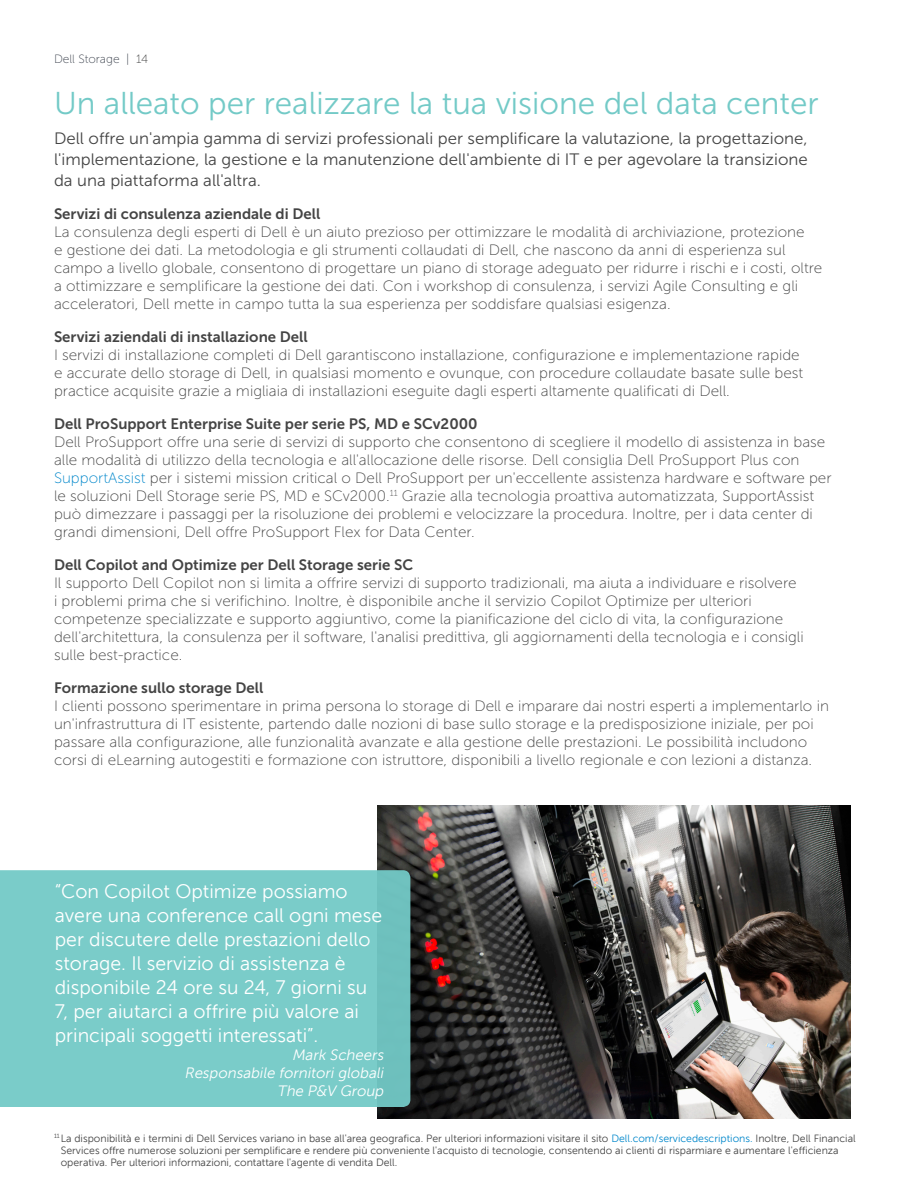
<style>
.page{position:relative;width:918px;height:1188px;background:#fff}
.page>*{position:absolute;margin:0;border:0;box-sizing:border-box;transform-origin:0 0}
.Section_Headers_1{font:31.5px "Museo Sans For Dell 300";color:#73cac7}
.Quote_white{font:19.5px/24px "Museo Sans For Dell";color:#fff}
.Paragraph_2{font:16.5px/21px "Museo Sans For Dell 300";color:#444;text-align:justify}
.Paragraph_4{font:15px/18px "Museo Sans For Dell 100";color:#444}
.Header_level_4{font:15px "Museo Sans For Dell 700";color:#444}
.Quote_person_white{font:italic 15px "Museo Sans For Dell";color:#fff}
.Page_number{font:12px "Museo Sans For Dell 100";color:#3e444f}
.Footnote{font:10.5px/12px "Museo Sans For Dell";color:#444}
.s1{color:#444}
.s2{color:#0087cb}
</style>
<div class="page">
<img style="left:378px;top:806px;width:472px;height:313px">
<svg style="left:0;top:870px;width:410px;height:237px;background:#79cbc8"></svg>
<p class="Page_number" style="left:54px;top:53px;width:96px">Dell Storage | <span class="s1">14</span></p>
<p class="Section_Headers_1" style="left:54px;top:86px;width:766px">Un alleato per realizzare la tua visione del data center</p>
<p class="Paragraph_2" style="left:54px;top:128px;width:755px">Dell offre un'ampia gamma di servizi professionali per semplificare la valutazione, la progettazione, l'implementazione, la gestione e la manutenzione dell'ambiente di IT e per agevolare la transizione da una piattaforma all'altra.</p>
<p class="Header_level_4" style="left:54px;top:206px;width:268px">Servizi di consulenza aziendale di Dell</p>
<p class="Paragraph_4" style="left:54px;top:223px;width:770px">La consulenza degli esperti di Dell è un aiuto prezioso per ottimizzare le modalità di archiviazione, protezione<br>e gestione dei dati. La metodologia e gli strumenti collaudati di Dell, che nascono da anni di esperienza sul campo a livello globale, consentono di progettare un piano di storage adeguato per ridurre i rischi e i costi, oltre a ottimizzare e semplificare la gestione dei dati. Con i workshop di consulenza, i servizi Agile Consulting e gli acceleratori, Dell mette in campo tutta la sua esperienza per soddisfare qualsiasi esigenza.</p>
<p class="Header_level_4" style="left:54px;top:329px;width:255px">Servizi aziendali di installazione Dell</p>
<p class="Paragraph_4" style="left:54px;top:346px;width:751px">I servizi di installazione completi di Dell garantiscono installazione, configurazione e implementazione rapide e accurate dello storage di Dell, in qualsiasi momento e ovunque, con procedure collaudate basate sulle best practice acquisite grazie a migliaia di installazioni eseguite dagli esperti altamente qualificati di Dell.</p>
<p class="Header_level_4" style="left:54px;top:416px;width:425px">Dell ProSupport Enterprise Suite per serie PS, MD e SCv2000</p>
<p class="Paragraph_4" style="left:54px;top:433px;width:779px">Dell ProSupport offre una serie di servizi di supporto che consentono di scegliere il modello di assistenza in base alle modalità di utilizzo della tecnologia e all'allocazione delle risorse. Dell consiglia Dell ProSupport Plus con <span class="s2">SupportAssist</span> per i sistemi mission critical o Dell ProSupport per un'eccellente assistenza hardware e software per le soluzioni Dell Storage serie PS, MD e SCv2000.<sup>11</sup> Grazie alla tecnologia proattiva automatizzata, SupportAssist può dimezzare i passaggi per la risoluzione dei problemi e velocizzare la procedura. Inoltre, per i data center di grandi dimensioni, Dell offre ProSupport Flex for Data Center.</p>
<p class="Header_level_4" style="left:54px;top:557px;width:361px">Dell Copilot and Optimize per Dell Storage serie SC</p>
<p class="Paragraph_4" style="left:54px;top:574px;width:751px">Il supporto Dell Copilot non si limita a offrire servizi di supporto tradizionali, ma aiuta a individuare e risolvere<br>i problemi prima che si verifichino. Inoltre, è disponibile anche il servizio Copilot Optimize per ulteriori competenze specializzate e supporto aggiuntivo, come la pianificazione del ciclo di vita, la configurazione dell'architettura, la consulenza per il software, l'analisi predittiva, gli aggiornamenti della tecnologia e i consigli sulle best-practice.</p>
<p class="Header_level_4" style="left:54px;top:680px;width:211px">Formazione sullo storage Dell</p>
<p class="Paragraph_4" style="left:54px;top:697px;width:777px">I clienti possono sperimentare in prima persona lo storage di Dell e imparare dai nostri esperti a implementarlo in un'infrastruttura di IT esistente, partendo dalle nozioni di base sullo storage e la predisposizione iniziale, per poi passare alla configurazione, alle funzionalità avanzate e alla gestione delle prestazioni. Le possibilità includono corsi di eLearning autogestiti e formazione con istruttore, disponibili a livello regionale e con lezioni a distanza.</p>
<p class="Quote_white" style="left:55px;top:879px;width:329px">“Con Copilot Optimize possiamo avere una conference call ogni mese per discutere delle prestazioni dello storage. Il servizio di assistenza è disponibile 24 ore su 24, 7 giorni su 7, per aiutarci a offrire più valore ai principali soggetti interessati”.</p>
<p class="Quote_person_white" style="left:292px;top:1046px;width:96px">Mark Scheers</p>
<p class="Quote_person_white" style="left:185px;top:1064px;width:203px">Responsabile fornitori globali</p>
<p class="Quote_person_white" style="left:277px;top:1082px;width:111px">The P&amp;V Group</p>
<p class="Footnote" style="left:61px;top:1132px;width:797px;text-indent:-7px"><sup>11</sup> La disponibilità e i termini di Dell Services variano in base all'area geografica. Per ulteriori informazioni visitare il sito <span class="s2">Dell.com/servicedescriptions.</span> Inoltre, Dell Financial<br>Services offre numerose soluzioni per semplificare e rendere più conveniente l'acquisto di tecnologie, consentendo ai clienti di risparmiare e aumentare l'efficienza operativa. Per ulteriori informazioni, contattare l'agente di vendita Dell.</p>
</div>
